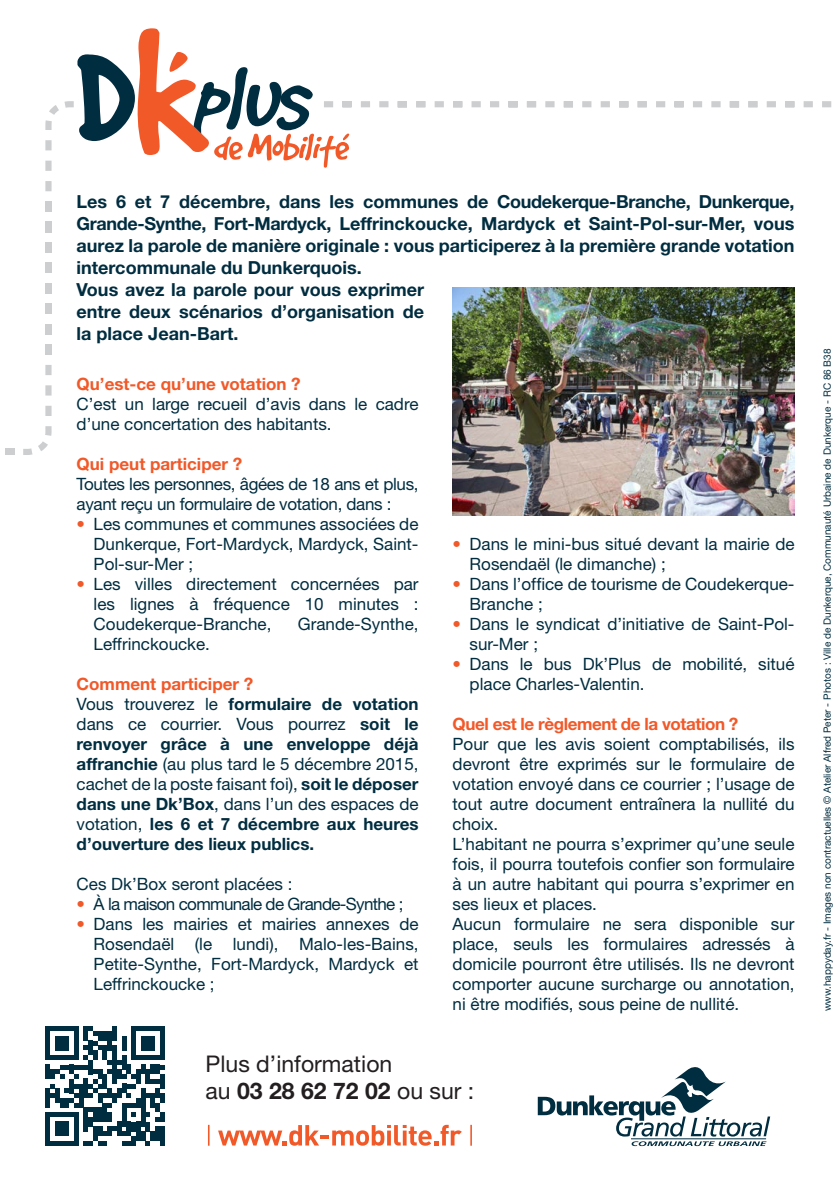
<style>
.page{position:relative;width:840px;height:1191px;background:#fff}
.page>*{position:absolute;margin:0;border:0;box-sizing:border-box;transform-origin:0 0}
.t1{font:23px/27.6px "Helvetica Neue";color:#231f20}
.t2{font:700 18px/22px "Helvetica Neue";color:#002d40;text-align:justify}
.t3{font:17px/20px "Helvetica Neue";color:#002d40;text-align:justify}
.t4{font:700 17px/20px "Helvetica Neue";color:#002d40;text-align:justify}
.t5{font:17px/20px "Helvetica Neue";letter-spacing:-.02em;color:#002d40}
.t6{font:700 17px "Helvetica Neue";color:#f15929}
.t7{font:17px "Helvetica Neue";letter-spacing:-.04em;color:#002d40}
.t8{font:700 17px "Helvetica Neue";letter-spacing:-.025em;color:#f15929}
.t9{font:10px "Helvetica Neue";color:#002d40}
.s1{color:#f15929}
.s2{font-weight:400}
.s3{font-weight:700}
</style>
<div class="page">
<svg style="left:537px;top:1067px;width:232px;height:79px"></svg>
<hr style="left:630px;top:1138px;width:135px;height:1px;background:#002d40">
<svg style="left:218px;top:1124px;width:243px;height:21px"></svg>
<svg style="left:470px;top:1124px;width:1px;height:21px"></svg>
<svg style="left:208px;top:1124px;width:1px;height:21px"></svg>
<svg style="left:45px;top:1026px;width:119px;height:119px"></svg>
<div style="left:45px;top:222px;width:7px;height:10px;background:#cdced0"></div>
<svg style="left:45px;top:207px;width:7px;height:5px"></svg>
<div style="left:45px;top:201px;width:7px;height:6px;background:#cdced0"></div>
<svg style="left:45px;top:242px;width:7px;height:10px"></svg>
<svg style="left:45px;top:365px;width:7px;height:51px"></svg>
<div style="left:45px;top:324px;width:7px;height:10px;background:#cdced0"></div>
<svg style="left:45px;top:344px;width:7px;height:5px"></svg>
<svg style="left:23px;top:448px;width:9px;height:7px"></svg>
<div style="left:45px;top:349px;width:7px;height:6px;background:#cdced0"></div>
<svg style="left:38px;top:426px;width:14px;height:25px"></svg>
<svg style="left:45px;top:304px;width:7px;height:10px"></svg>
<div style="left:45px;top:283px;width:7px;height:10px;background:#cdced0"></div>
<svg style="left:45px;top:263px;width:7px;height:10px"></svg>
<div style="left:5px;top:448px;width:9px;height:7px;background:#cdced0"></div>
<svg style="left:45px;top:28px;width:787px;height:163px"></svg>
<img style="left:452px;top:288px;width:342px;height:227px">
<p class="t2" style="left:77px;top:190px;width:719px">Les 6 et 7 décembre, dans les communes de Coudekerque-Branche, Dunkerque, Grande-Synthe, Fort-Mardyck, Leffrinckoucke, Mardyck et Saint-Pol-sur-Mer, vous aurez la parole de manière originale : vous participerez à la première grande votation intercommunale du Dunkerquois.</p>
<p class="t2" style="left:77px;top:278px;width:349px">Vous avez la parole pour vous exprimer entre deux scénarios d’organisation de la place Jean-Bart.</p>
<p class="t6" style="left:77px;top:373px;width:225px">Qu’est-ce qu’une votation ?</p>
<p class="t3" style="left:77px;top:394px;width:343px">C’est un large recueil d’avis dans le cadre d’une concertation des habitants.</p>
<p class="t6" style="left:77px;top:453px;width:167px">Qui peut participer ?</p>
<p class="t5" style="left:77px;top:474px;width:343px">Toutes les personnes, âgées de 18 ans et plus, ayant reçu un formulaire de votation, dans :</p>
<p class="t3" style="left:94px;top:514px;width:326px;text-indent:-17px"><span class="s1">•</span> Les communes et communes associées de Dunkerque, Fort-Mardyck, Mardyck, Saint-Pol-sur-Mer ;</p>
<p class="t3" style="left:94px;top:574px;width:326px;text-indent:-17px"><span class="s1">•</span> Les villes directement concernées par les lignes à fréquence 10 minutes :<br>Coudekerque-Branche,</p>
<p class="t3" style="left:298px;top:614px;width:122px">Grande-Synthe,</p>
<p class="t3" style="left:94px;top:634px;width:118px">Leffrinckoucke.</p>
<p class="t6" style="left:77px;top:673px;width:178px">Comment participer ?</p>
<p class="t4" style="left:77px;top:693px;width:343px"><span class="s2">Vous trouverez le</span> formulaire de votation <span class="s2">dans ce courrier. Vous pourrez</span> soit le renvoyer grâce à une enveloppe déjà affranchie <span class="s2">(au plus tard le 5 décembre 2015, cachet de la poste faisant foi),</span> soit le déposer dans une Dk’Box<span class="s2">, dans l’un des espaces de votation,</span> les 6 et 7 décembre aux heures d’ouverture des lieux publics.</p>
<p class="t3" style="left:77px;top:874px;width:217px">Ces Dk’Box seront placées :</p>
<p class="t7" style="left:77px;top:894px;width:328px"><span class="s1">•</span> À la maison communale de Grande-Synthe ;</p>
<p class="t3" style="left:94px;top:914px;width:326px;text-indent:-17px"><span class="s1">•</span> Dans les mairies et mairies annexes de Rosendaël (le lundi), Malo-les-Bains, Petite-Synthe, Fort-Mardyck, Mardyck et Leffrinckoucke ;</p>
<p class="t3" style="left:469px;top:534px;width:326px;text-indent:-17px"><span class="s1">•</span> Dans le mini-bus situé devant la mairie de<br>Rosendaël (le dimanche) ;</p>
<p class="t3" style="left:469px;top:574px;width:326px;text-indent:-17px"><span class="s1">•</span> Dans l’office de tourisme de Coudekerque-<br>Branche ;</p>
<p class="t3" style="left:469px;top:614px;width:326px;text-indent:-17px"><span class="s1">•</span> Dans le syndicat d’initiative de Saint-Pol&shy;sur-Mer ;</p>
<p class="t3" style="left:469px;top:654px;width:326px;text-indent:-17px"><span class="s1">•</span> Dans le bus Dk’Plus de mobilité, situé place Charles-Valentin.</p>
<p class="t8" style="left:452px;top:713px;width:287px">Quel est le règlement de la votation ?</p>
<p class="t3" style="left:452px;top:734px;width:343px">Pour que les avis soient comptabilisés, ils devront être exprimés sur le formulaire de votation envoyé dans ce courrier ; l’usage de tout autre document entraînera la nullité du choix.</p>
<p class="t3" style="left:452px;top:834px;width:343px">L’habitant ne pourra s’exprimer qu’une seule fois, il pourra toutefois confier son formulaire à un autre habitant qui pourra s’exprimer en ses lieux et places.</p>
<p class="t3" style="left:452px;top:914px;width:343px">Aucun formulaire ne sera disponible sur place, seuls les formulaires adressés à domicile pourront être utilisés. Ils ne devront comporter aucune surcharge ou annotation, ni être modifiés, sous peine de nullité.</p>
<p class="t1" style="left:205px;top:1049px;width:270px">Plus d’information<br>au <span class="s3">03 28 62 72 02</span> ou sur :</p>
<p class="t9" style="left:820px;top:1011px;width:664px;rotate:-90deg">www.happyday.fr - Images non contractuelles © Atelier Alfred Peter - Photos : Ville de Dunkerque, Communauté Urbaine de Dunkerque - RC 86 B38</p>
</div>
